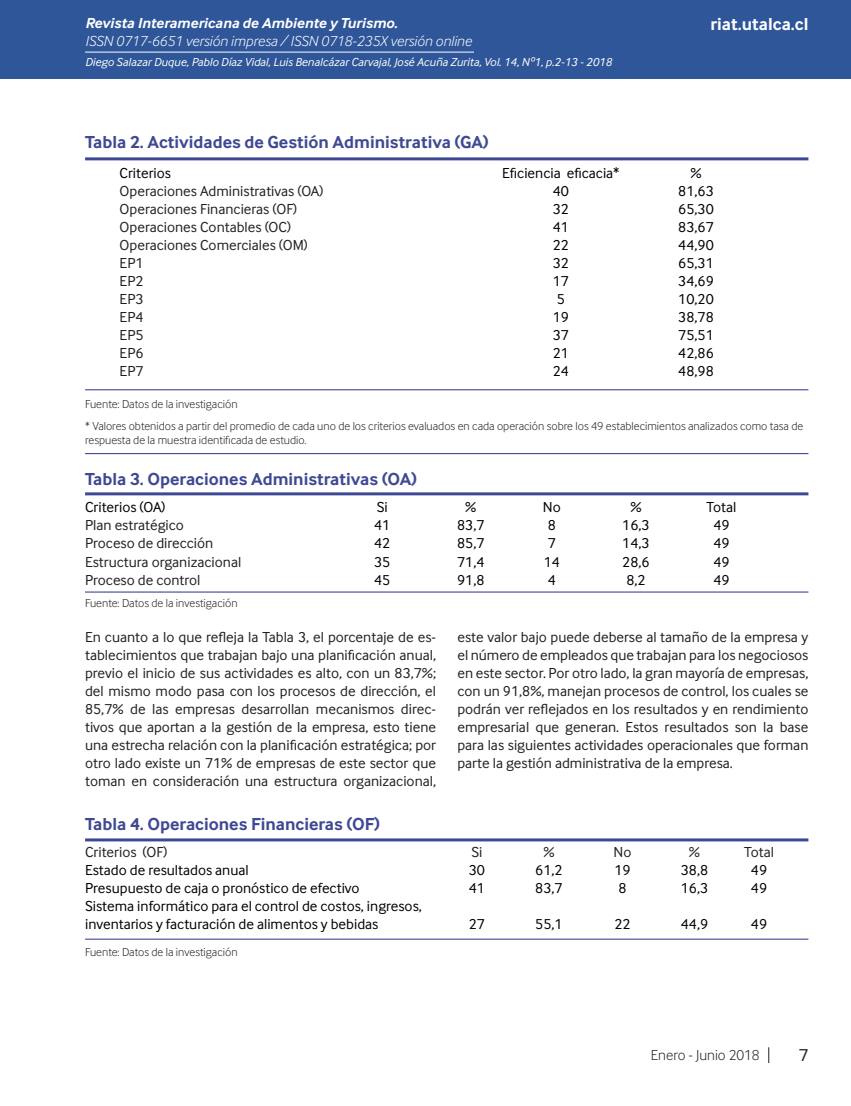
<style>
.page{position:relative;width:851px;height:1106px;background:#fff}
.page>*{position:absolute;margin:0;border:0;box-sizing:border-box;transform-origin:0 0}
.Tabla_titulo{font:700 18px "Inter Face";color:#3f4993}
.t1{font:700 18px "Inter Face";color:#fff}
.t2{font:18px "Inter Face";color:#231f20}
.Cuerpo_de_Texto{font:15px/18px "Inter Face";color:#231f20;text-align:justify}
.Cuerpo_de_Texto-2{font:15px "Inter Face";color:#000}
.t3{font:italic 300 15px "Inter Face";color:#fff}
.t4{font:italic 700 15px "Inter Face";color:#fff}
.Tabla_titulo-2{font:15px "Inter Face";color:#231f20}
.t5{font:300 15px "Inter Face";color:#231f20}
.Fuente{font:300 12px/13.5px "Inter Face";color:#231f20}
.Cuño_de_pagina{font:italic 12px "Inter Face";color:#fff}
</style>
<div class="page">
<div style="left:0;top:0;width:850px;height:79px;background:#2f5699"></div>
<hr style="left:85px;top:52px;width:389px;height:1px;background:#fff">
<svg style="left:768px;top:1047px;width:1px;height:16px"></svg>
<hr style="left:85px;top:389px;width:723px;height:1px;background:#3f4993">
<hr style="left:85px;top:453px;width:723px;height:1px;background:#3f4993">
<hr style="left:85px;top:157px;width:723px;height:3px;background:#3f4993">
<hr style="left:85px;top:591px;width:723px;height:1px;background:#3f4993">
<hr style="left:85px;top:492px;width:723px;height:3px;background:#3f4993">
<hr style="left:85px;top:938px;width:723px;height:1px;background:#3f4993">
<hr style="left:85px;top:838px;width:723px;height:3px;background:#3f4993">
<p class="t4" style="left:85px;top:15px;width:314px">Revista Interamericana de Ambiente y Turismo.</p>
<p class="t3" style="left:85px;top:33px;width:388px">ISSN 0717-6651 versión impresa / ISSN 0718-235X versión online</p>
<p class="Cuño_de_pagina" style="left:85px;top:56px;width:528px">Diego Salazar Duque, Pablo Díaz Vidal, Luis Benalcázar Carvajal, José Acuña Zurita, Vol. 14, Nº1, p.2-13 - 2018</p>
<p class="t1" style="left:710px;top:14px;width:99px">riat.utalca.cl</p>
<p class="Tabla_titulo" style="left:85px;top:132px;width:405px">Tabla 2. Actividades de Gestión Administrativa (GA)</p>
<p class="Cuerpo_de_Texto-2" style="left:120px;top:165px;width:53px">Criterios</p>
<p class="Cuerpo_de_Texto-2" style="left:502px;top:165px;width:119px">Eficiencia eficacia*</p>
<p class="Cuerpo_de_Texto-2" style="left:690px;top:165px;width:13px">%</p>
<p class="Cuerpo_de_Texto" style="left:120px;top:182px;width:205px">Operaciones Administrativas (OA)</p>
<p class="Cuerpo_de_Texto-2" style="left:552px;top:183px;width:18px">40</p>
<p class="Cuerpo_de_Texto-2" style="left:678px;top:183px;width:37px">81,63</p>
<p class="Cuerpo_de_Texto" style="left:120px;top:200px;width:179px">Operaciones Financieras (OF)</p>
<p class="Cuerpo_de_Texto-2" style="left:552px;top:201px;width:18px">32</p>
<p class="Cuerpo_de_Texto-2" style="left:678px;top:201px;width:37px">65,30</p>
<p class="Cuerpo_de_Texto" style="left:120px;top:218px;width:173px">Operaciones Contables (OC)</p>
<p class="Cuerpo_de_Texto-2" style="left:552px;top:219px;width:18px">41</p>
<p class="Cuerpo_de_Texto-2" style="left:678px;top:219px;width:37px">83,67</p>
<p class="Cuerpo_de_Texto" style="left:120px;top:236px;width:190px">Operaciones Comerciales (OM)</p>
<p class="Cuerpo_de_Texto-2" style="left:552px;top:237px;width:18px">22</p>
<p class="Cuerpo_de_Texto-2" style="left:678px;top:237px;width:37px">44,90</p>
<p class="Cuerpo_de_Texto" style="left:120px;top:254px;width:25px">EP1</p>
<p class="Cuerpo_de_Texto-2" style="left:552px;top:255px;width:18px">32</p>
<p class="Cuerpo_de_Texto-2" style="left:678px;top:255px;width:37px">65,31</p>
<p class="Cuerpo_de_Texto" style="left:120px;top:272px;width:25px">EP2</p>
<p class="Cuerpo_de_Texto-2" style="left:552px;top:273px;width:18px">17</p>
<p class="Cuerpo_de_Texto-2" style="left:678px;top:273px;width:37px">34,69</p>
<p class="Cuerpo_de_Texto" style="left:120px;top:290px;width:25px">EP3</p>
<p class="Cuerpo_de_Texto-2" style="left:556px;top:291px;width:10px">5</p>
<p class="Cuerpo_de_Texto-2" style="left:678px;top:291px;width:37px">10,20</p>
<p class="Cuerpo_de_Texto" style="left:120px;top:308px;width:25px">EP4</p>
<p class="Cuerpo_de_Texto-2" style="left:552px;top:309px;width:18px">19</p>
<p class="Cuerpo_de_Texto-2" style="left:678px;top:309px;width:37px">38,78</p>
<p class="Cuerpo_de_Texto" style="left:120px;top:326px;width:25px">EP5</p>
<p class="Cuerpo_de_Texto-2" style="left:552px;top:327px;width:18px">37</p>
<p class="Cuerpo_de_Texto-2" style="left:678px;top:327px;width:37px">75,51</p>
<p class="Cuerpo_de_Texto" style="left:120px;top:344px;width:25px">EP6</p>
<p class="Cuerpo_de_Texto-2" style="left:552px;top:345px;width:18px">21</p>
<p class="Cuerpo_de_Texto-2" style="left:678px;top:345px;width:37px">42,86</p>
<p class="Cuerpo_de_Texto" style="left:120px;top:362px;width:25px">EP7</p>
<p class="Cuerpo_de_Texto-2" style="left:552px;top:363px;width:18px">24</p>
<p class="Cuerpo_de_Texto-2" style="left:678px;top:363px;width:37px">48,98</p>
<p class="Fuente" style="left:85px;top:397px;width:154px">Fuente: Datos de la investigación</p>
<p class="Fuente" style="left:85px;top:419px;width:719px">* Valores obtenidos a partir del promedio de cada uno de los criterios evaluados en cada operación sobre los 49 establecimientos analizados como tasa de respuesta de la muestra identificada de estudio.</p>
<p class="Tabla_titulo" style="left:85px;top:469px;width:333px">Tabla 3. Operaciones Administrativas (OA)</p>
<p class="Cuerpo_de_Texto-2" style="left:85px;top:499px;width:82px">Criterios (OA)</p>
<p class="Cuerpo_de_Texto-2" style="left:377px;top:499px;width:12px">Si</p>
<p class="Cuerpo_de_Texto-2" style="left:465px;top:499px;width:13px">%</p>
<p class="Cuerpo_de_Texto-2" style="left:543px;top:499px;width:19px">No</p>
<p class="Cuerpo_de_Texto-2" style="left:630px;top:499px;width:13px">%</p>
<p class="Cuerpo_de_Texto-2" style="left:706px;top:499px;width:31px">Total</p>
<p class="Cuerpo_de_Texto" style="left:85px;top:516px;width:100px">Plan estratégico</p>
<p class="Cuerpo_de_Texto-2" style="left:374px;top:517px;width:18px">41</p>
<p class="Cuerpo_de_Texto-2" style="left:457px;top:517px;width:29px">83,7</p>
<p class="Cuerpo_de_Texto-2" style="left:547px;top:517px;width:10px">8</p>
<p class="Cuerpo_de_Texto-2" style="left:622px;top:517px;width:29px">16,3</p>
<p class="Cuerpo_de_Texto-2" style="left:713px;top:517px;width:18px">49</p>
<p class="Cuerpo_de_Texto" style="left:85px;top:534px;width:130px">Proceso de dirección</p>
<p class="Cuerpo_de_Texto-2" style="left:374px;top:535px;width:18px">42</p>
<p class="Cuerpo_de_Texto-2" style="left:457px;top:535px;width:29px">85,7</p>
<p class="Cuerpo_de_Texto-2" style="left:547px;top:535px;width:10px">7</p>
<p class="Cuerpo_de_Texto-2" style="left:622px;top:535px;width:29px">14,3</p>
<p class="Cuerpo_de_Texto-2" style="left:713px;top:535px;width:18px">49</p>
<p class="Cuerpo_de_Texto" style="left:85px;top:552px;width:158px">Estructura organizacional</p>
<p class="Cuerpo_de_Texto-2" style="left:374px;top:553px;width:18px">35</p>
<p class="Cuerpo_de_Texto-2" style="left:457px;top:553px;width:29px">71,4</p>
<p class="Cuerpo_de_Texto-2" style="left:543px;top:553px;width:18px">14</p>
<p class="Cuerpo_de_Texto-2" style="left:622px;top:553px;width:29px">28,6</p>
<p class="Cuerpo_de_Texto-2" style="left:713px;top:553px;width:18px">49</p>
<p class="Cuerpo_de_Texto" style="left:85px;top:570px;width:117px">Proceso de control</p>
<p class="Cuerpo_de_Texto-2" style="left:374px;top:571px;width:18px">45</p>
<p class="Cuerpo_de_Texto-2" style="left:457px;top:571px;width:29px">91,8</p>
<p class="Cuerpo_de_Texto-2" style="left:547px;top:571px;width:10px">4</p>
<p class="Cuerpo_de_Texto-2" style="left:626px;top:571px;width:21px">8,2</p>
<p class="Cuerpo_de_Texto-2" style="left:713px;top:571px;width:18px">49</p>
<p class="Fuente" style="left:85px;top:596px;width:154px">Fuente: Datos de la investigación</p>
<p class="Cuerpo_de_Texto" style="left:85px;top:627px;width:352px">En cuanto a lo que refleja la Tabla 3, el porcentaje de es&shy;tablecimientos que trabajan bajo una planificación anual, previo el inicio de sus actividades es alto, con un 83,7%; del mismo modo pasa con los procesos de dirección, el 85,7% de las empresas desarrollan mecanismos direc&shy;tivos que aportan a la gestión de la empresa, esto tiene una estrecha relación con la planificación estratégica; por otro lado existe un 71% de empresas de este sector que toman en consideración una estructura organizacional,</p>
<p class="Cuerpo_de_Texto" style="left:457px;top:627px;width:352px">este valor bajo puede deberse al tamaño de la empresa y el número de empleados que trabajan para los negociosos en este sector. Por otro lado, la gran mayoría de empresas, con un 91,8%, manejan procesos de control, los cuales se podrán ver reflejados en los resultados y en rendimiento empresarial que generan. Estos resultados son la base para las siguientes actividades operacionales que forman parte la gestión administrativa de la empresa.</p>
<p class="Tabla_titulo" style="left:85px;top:813px;width:296px">Tabla 4. Operaciones Financieras (OF)</p>
<p class="Tabla_titulo-2" style="left:85px;top:843px;width:84px">Criterios (OF)</p>
<p class="Tabla_titulo-2" style="left:471px;top:843px;width:12px">Si</p>
<p class="Tabla_titulo-2" style="left:543px;top:843px;width:13px">%</p>
<p class="Tabla_titulo-2" style="left:613px;top:843px;width:19px">No</p>
<p class="Tabla_titulo-2" style="left:688px;top:843px;width:13px">%</p>
<p class="Tabla_titulo-2" style="left:744px;top:843px;width:31px">Total</p>
<p class="Cuerpo_de_Texto-2" style="left:85px;top:861px;width:165px">Estado de resultados anual</p>
<p class="Cuerpo_de_Texto-2" style="left:468px;top:861px;width:18px">30</p>
<p class="Cuerpo_de_Texto-2" style="left:535px;top:861px;width:29px">61,2</p>
<p class="Cuerpo_de_Texto-2" style="left:614px;top:861px;width:18px">19</p>
<p class="Cuerpo_de_Texto-2" style="left:680px;top:861px;width:29px">38,8</p>
<p class="Cuerpo_de_Texto-2" style="left:750px;top:861px;width:18px">49</p>
<p class="Cuerpo_de_Texto-2" style="left:85px;top:879px;width:276px">Presupuesto de caja o pronóstico de efectivo</p>
<p class="Cuerpo_de_Texto-2" style="left:468px;top:879px;width:18px">41</p>
<p class="Cuerpo_de_Texto-2" style="left:535px;top:879px;width:29px">83,7</p>
<p class="Cuerpo_de_Texto-2" style="left:618px;top:879px;width:10px">8</p>
<p class="Cuerpo_de_Texto-2" style="left:680px;top:879px;width:29px">16,3</p>
<p class="Cuerpo_de_Texto-2" style="left:750px;top:879px;width:18px">49</p>
<p class="Cuerpo_de_Texto-2" style="left:85px;top:897px;width:338px">Sistema informático para el control de costos, ingresos,</p>
<p class="Cuerpo_de_Texto-2" style="left:85px;top:915px;width:295px">inventarios y facturación de alimentos y bebidas</p>
<p class="Cuerpo_de_Texto-2" style="left:468px;top:915px;width:18px">27</p>
<p class="Cuerpo_de_Texto-2" style="left:535px;top:915px;width:29px">55,1</p>
<p class="Cuerpo_de_Texto-2" style="left:614px;top:915px;width:18px">22</p>
<p class="Cuerpo_de_Texto-2" style="left:680px;top:915px;width:29px">44,9</p>
<p class="Cuerpo_de_Texto-2" style="left:750px;top:915px;width:18px">49</p>
<p class="Fuente" style="left:85px;top:945px;width:154px">Fuente: Datos de la investigación</p>
<p class="t5" style="left:651px;top:1046px;width:110px">Enero - Junio 2018</p>
<p class="t2" style="left:798px;top:1045px;width:11px">7</p>
</div>
